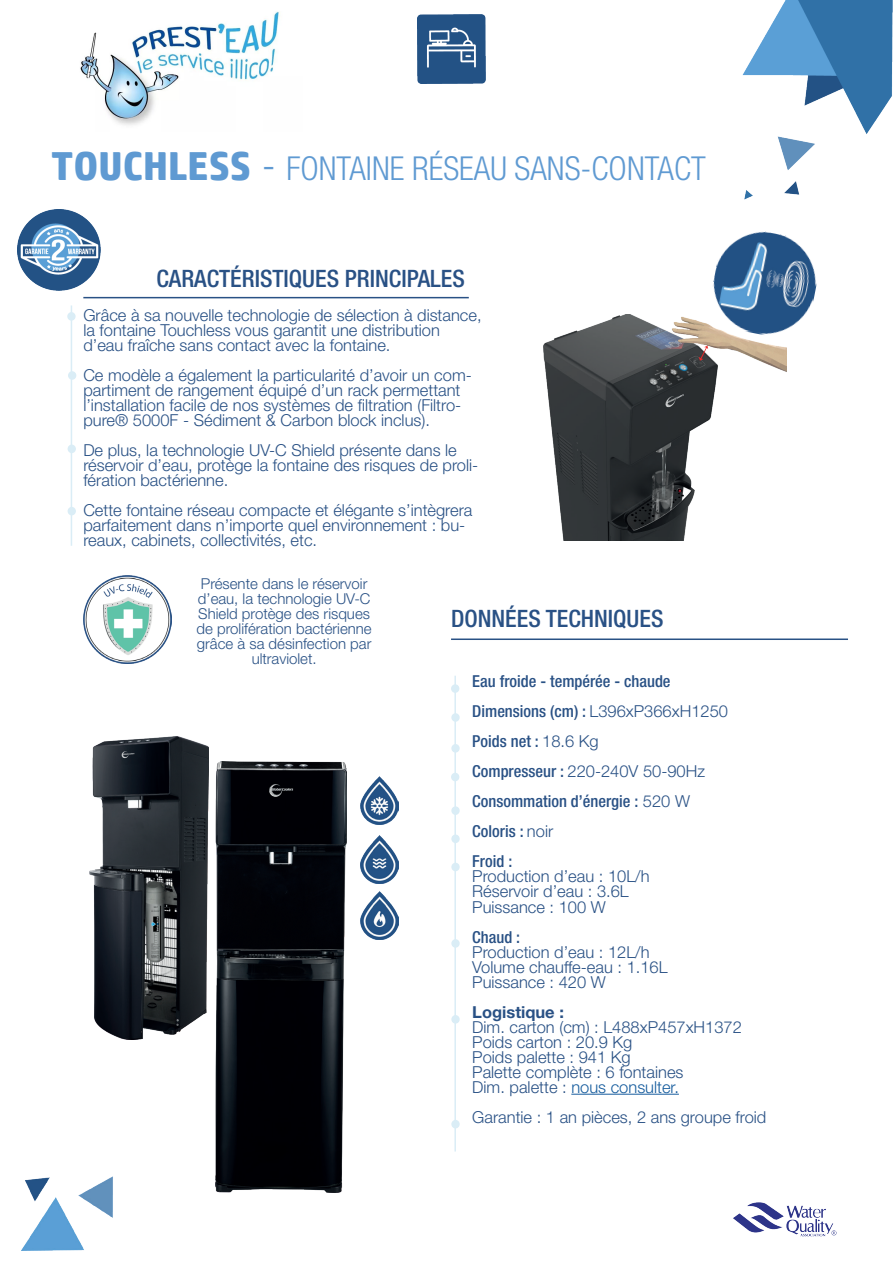
<style>
.page{position:relative;width:893px;height:1263px;background:#fff}
.page>*{position:absolute;margin:0;border:0;box-sizing:border-box;transform-origin:0 0}
.t1{font:300 condensed 33px "Helvetica Neue LT Std";color:#5f9ad2}
.t2{font:500 condensed 24px "Helvetica Neue LT Std";color:#295185}
.t3{font:300 16.5px/15px "Helvetica Neue LT Std";color:#295185}
.t4{font:500 condensed 16.5px/30px "Helvetica Neue LT Std";color:#295185}
.t5{font:700 16.5px "Helvetica Neue LT Std";color:#295185}
.t6{font:300 15px/15px "Helvetica Neue LT Std";color:#295185;text-align:center}
.s1{font-family:"HP Simplified";font-weight:700;font-stretch:normal;font-size:40.5px}
.s2{font-size:42px}
.s3{font-weight:300;font-stretch:normal}
.s4{color:#175d9e}
</style>
<div class="page">
<img style="left:742px;top:0;width:151px;height:200px">
<img style="left:22px;top:1176px;width:91px;height:74px">
<img style="left:18px;top:209px;width:82px;height:82px">
<img style="left:417px;top:15px;width:69px;height:68px">
<img style="left:733px;top:1202px;width:104px;height:35px">
<hr style="left:83px;top:297px;width:386px;height:1px;background:#295185">
<img style="left:215px;top:762px;width:131px;height:430px">
<img style="left:89px;top:736px;width:120px;height:304px">
<hr style="left:571px;top:1094px;width:108px;height:1px;background:#175d9e">
<hr style="left:451px;top:638px;width:397px;height:2px;background:#295185">
<img style="left:361px;top:891px;width:38px;height:48px">
<img style="left:361px;top:835px;width:38px;height:48px">
<img style="left:361px;top:776px;width:38px;height:48px">
<hr style="left:454px;top:676px;width:2px;height:475px;background:#daedf6">
<div style="left:451px;top:684px;width:8px;height:9px;border:2px solid #daedf6;border-radius:50%"></div>
<div style="left:452px;top:714px;width:7px;height:7px;background:#daedf6;border-radius:50%"></div>
<div style="left:451px;top:713px;width:9px;height:9px;border:2px solid #daedf6;border-radius:50%"></div>
<div style="left:452px;top:745px;width:7px;height:7px;background:#daedf6;border-radius:50%"></div>
<div style="left:451px;top:744px;width:9px;height:8px;border:2px solid #daedf6;border-radius:50%"></div>
<div style="left:451px;top:773px;width:8px;height:8px;border:2px solid #daedf6;border-radius:50%"></div>
<div style="left:452px;top:807px;width:7px;height:7px;background:#daedf6;border-radius:50%"></div>
<div style="left:451px;top:806px;width:9px;height:9px;border:2px solid #daedf6;border-radius:50%"></div>
<div style="left:452px;top:835px;width:7px;height:7px;background:#daedf6;border-radius:50%"></div>
<div style="left:451px;top:834px;width:9px;height:9px;border:2px solid #daedf6;border-radius:50%"></div>
<div style="left:452px;top:863px;width:7px;height:7px;background:#daedf6;border-radius:50%"></div>
<div style="left:451px;top:863px;width:9px;height:8px;border:2px solid #daedf6;border-radius:50%"></div>
<div style="left:452px;top:940px;width:7px;height:7px;background:#daedf6;border-radius:50%"></div>
<div style="left:451px;top:939px;width:9px;height:9px;border:2px solid #daedf6;border-radius:50%"></div>
<div style="left:452px;top:1016px;width:7px;height:7px;background:#daedf6;border-radius:50%"></div>
<div style="left:451px;top:1015px;width:9px;height:8px;border:2px solid #daedf6;border-radius:50%"></div>
<div style="left:452px;top:1121px;width:7px;height:7px;background:#daedf6;border-radius:50%"></div>
<div style="left:451px;top:1120px;width:9px;height:8px;border:2px solid #daedf6;border-radius:50%"></div>
<hr style="left:71px;top:305px;width:1px;height:241px;background:#daedf6">
<div style="left:68px;top:313px;width:7px;height:7px;background:#daedf6;border-radius:50%"></div>
<div style="left:67px;top:312px;width:9px;height:9px;border:2px solid #daedf6;border-radius:50%"></div>
<div style="left:69px;top:372px;width:7px;height:7px;background:#daedf6;border-radius:50%"></div>
<div style="left:68px;top:371px;width:8px;height:9px;border:2px solid #daedf6;border-radius:50%"></div>
<div style="left:68px;top:445px;width:7px;height:7px;background:#daedf6;border-radius:50%"></div>
<div style="left:68px;top:445px;width:8px;height:8px;border:2px solid #daedf6;border-radius:50%"></div>
<div style="left:68px;top:508px;width:7px;height:7px;background:#daedf6;border-radius:50%"></div>
<div style="left:68px;top:507px;width:8px;height:8px;border:2px solid #daedf6;border-radius:50%"></div>
<img style="left:83px;top:576px;width:88px;height:88px">
<img style="left:713px;top:231px;width:104px;height:98px">
<img style="left:544px;top:314px;width:243px;height:226px">
<img style="left:80px;top:11px;width:200px;height:114px">
<h1 class="t1" style="left:51px;top:149px;width:656px"><span class="s1">TOUCHLESS</span> <span class="s2">-</span> FONTAINE RÉSEAU SANS-CONTACT</h1>
<h2 class="t2" style="left:156px;top:264px;width:310px">CARACTÉRISTIQUES PRINCIPALES</h2>
<p class="t3" style="left:83px;top:307px;width:400px">Grâce à sa nouvelle technologie de sélection à distance, la fontaine Touchless vous garantit une distribution d’eau fraîche sans contact avec la fontaine.</p>
<p class="t3" style="left:83px;top:367px;width:390px">Ce modèle a également la particularité d’avoir un com&shy;partiment de rangement équipé d’un rack permettant l’installation facile de nos systèmes de filtration (Filtro&shy;pure® 5000F - Sédiment &amp; Carbon block inclus).</p>
<p class="t3" style="left:83px;top:442px;width:396px">De plus, la technologie UV-C Shield présente dans le réservoir d’eau, protège la fontaine des risques de proli&shy;fération bactérienne.</p>
<p class="t3" style="left:83px;top:502px;width:391px">Cette fontaine réseau compacte et élégante s’intègrera parfaitement dans n’importe quel environnement : bu&shy;reaux, cabinets, collectivités, etc.</p>
<p class="t6" style="left:197px;top:576px;width:177px">Présente dans le réservoir d’eau, la technologie UV-C<br>Shield protège des risques de prolifération bactérienne grâce à sa désinfection par ultraviolet.</p>
<h2 class="t2" style="left:451px;top:604px;width:214px">DONNÉES TECHNIQUES</h2>
<p class="t4" style="left:472px;top:666px;width:257px">Eau froide - tempérée - chaude<br>Dimensions (cm) : <span class="s3">L396xP366xH1250<br></span>Poids net : <span class="s3">18.6 Kg<br></span>Compresseur : <span class="s3">220-240V 50-90Hz<br></span>Consommation d’énergie : <span class="s3">520 W<br></span>Coloris : <span class="s3">noir<br></span>Froid :</p>
<p class="t3" style="left:472px;top:869px;width:179px">Production d’eau : 10L/h<br>Réservoir d’eau : 3.6L<br>Puissance : 100 W</p>
<p class="t4" style="left:472px;top:921px;width:49px">Chaud :</p>
<p class="t3" style="left:472px;top:944px;width:197px">Production d’eau : 12L/h<br>Volume chauffe-eau : 1.16L<br>Puissance : 420 W</p>
<p class="t5" style="left:472px;top:1001px;width:93px">Logistique :</p>
<p class="t3" style="left:472px;top:1019px;width:271px">Dim. carton (cm) : L488xP457xH1372<br>Poids carton : 20.9 Kg<br>Poids palette : 941 Kg<br>Palette complète : 6 fontaines<br>Dim. palette : <span class="s4">nous consulter.</span></p>
<p class="t3" style="left:472px;top:1109px;width:296px">Garantie : 1 an pièces, 2 ans groupe froid</p>
</div>
